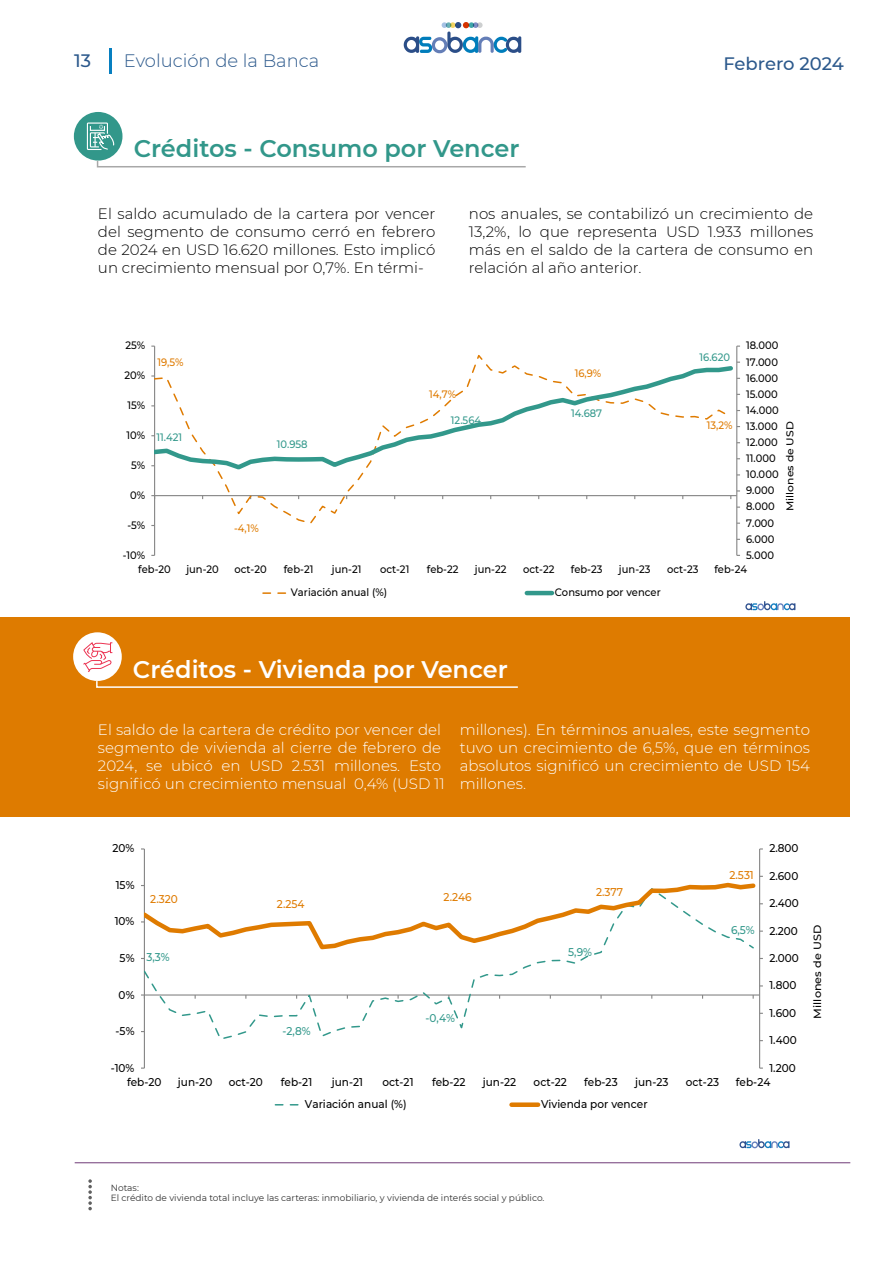
<style>
.page{position:relative;width:893px;height:1263px;background:#fff}
.page>*{position:absolute;margin:0;border:0;box-sizing:border-box;transform-origin:0 0}
.t1{font:600 24px "Montserrat";color:#fff}
.t2{font:600 24px "Montserrat";color:#32978a}
.t3{font:300 18px "Montserrat";color:#2c598c}
.t4{font:500 18px "Montserrat";letter-spacing:-.005em;color:#2c598c}
.t5{font:300 15px/18px "Montserrat";color:#fff}
.t6{font:300 15px/18px "Montserrat";color:#000;text-align:justify}
.t7{font:500 11.25px "Montserrat";letter-spacing:.005em;color:#000;scale:.93 1}
.t8{font:500 11.25px "Montserrat";letter-spacing:.005em;color:#df7b00;scale:.93 1}
.t9{font:500 11.25px "Montserrat";color:#32988b;scale:.93 1}
.t10{font:500 10.8px "Montserrat";letter-spacing:.005em;color:#000;scale:.93 1}
.t11{font:500 10.8px "Montserrat";letter-spacing:.005em;color:#32988b;scale:.93 1}
.t12{font:500 10.8px "Montserrat";letter-spacing:.005em;color:#df7b00;scale:.93 1}
.t13{font:500 10.5px "Montserrat";color:#000;scale:1.07 1}
.t14{font:500 9.9px "Montserrat";color:#000;scale:1.08 1}
.t15{font:9px/10.5px "Montserrat";color:#333}
</style>
<div class="page">
<hr style="left:759px;top:849px;width:1px;height:219px;background:#868686">
<hr style="left:144px;top:849px;width:1px;height:219px;background:#868686">
<hr style="left:144px;top:994px;width:616px;height:1px;background:#868686">
<svg style="left:144px;top:952px;width:611px;height:87px"></svg>
<svg style="left:141px;top:876px;width:622px;height:76px"></svg>
<svg style="left:275px;top:1104px;width:24px;height:1px"></svg>
<div style="left:512px;top:1102px;width:26px;height:5px;background:#df7b00"></div>
<hr style="left:736px;top:346px;width:1px;height:209px;background:#868686">
<hr style="left:154px;top:346px;width:1px;height:209px;background:#868686">
<hr style="left:155px;top:495px;width:582px;height:1px;background:#868686">
<svg style="left:155px;top:353px;width:578px;height:172px"></svg>
<svg style="left:155px;top:363px;width:578px;height:109px"></svg>
<svg style="left:263px;top:592px;width:24px;height:2px"></svg>
<hr style="left:527px;top:591px;width:25px;height:4px;background:#32988b">
<div style="left:0;top:618px;width:849px;height:199px;background:#de7b00"></div>
<div style="left:74px;top:112px;width:48px;height:49px;background:#32978a;border-radius:50%"></div>
<svg style="left:96px;top:159px;width:430px;height:9px"></svg>
<div style="left:73px;top:632px;width:49px;height:49px;background:#fff;border-radius:50%"></div>
<svg style="left:95px;top:679px;width:423px;height:9px"></svg>
<hr style="left:109px;top:48px;width:3px;height:25px;background:#077fc0">
<svg style="left:86px;top:115px;width:29px;height:35px"></svg>
<svg style="left:83px;top:642px;width:30px;height:30px"></svg>
<svg style="left:88px;top:1179px;width:4px;height:31px"></svg>
<hr style="left:75px;top:1162px;width:775px;height:1px;background:#703b78">
<svg style="left:404px;top:22px;width:117px;height:31px"></svg>
<svg style="left:745px;top:601px;width:50px;height:9px"></svg>
<svg style="left:739px;top:1139px;width:50px;height:9px"></svg>
<p class="t4" style="left:74px;top:48px;width:18px">13</p>
<p class="t3" style="left:124px;top:49px;width:197px">Evolución de la Banca</p>
<h1 class="t2" style="left:134px;top:132px;width:387px">Créditos - Consumo por Vencer</h1>
<p class="t4" style="left:723px;top:51px;width:122px">Febrero 2024</p>
<p class="t6" style="left:98px;top:204px;width:339px">El saldo acumulado de la cartera por vencer del segmento de consumo cerró en febrero de 2024 en USD 16.620 millones. Esto implicó un crecimiento mensual por 0,7%. En térmi-</p>
<p class="t6" style="left:469px;top:204px;width:346px">nos anuales, se contabilizó un crecimiento de 13,2%, lo que representa USD 1.933 millones más en el saldo de la cartera de consumo en relación al año anterior.</p>
<p class="t10" style="left:125px;top:338px;width:23px">25%</p>
<p class="t10" style="left:746px;top:338px;width:36px">18.000</p>
<p class="t10" style="left:125px;top:368px;width:24px">20%</p>
<p class="t12" style="left:157px;top:355px;width:30px">19,5%</p>
<p class="t12" style="left:575px;top:366px;width:30px">16,9%</p>
<p class="t11" style="left:699px;top:349px;width:34px">16.620</p>
<p class="t10" style="left:746px;top:354px;width:36px">17.000</p>
<p class="t10" style="left:746px;top:370px;width:36px">16.000</p>
<p class="t12" style="left:429px;top:386px;width:31px">14,7%</p>
<p class="t10" style="left:746px;top:386px;width:36px">15.000</p>
<p class="t10" style="left:127px;top:398px;width:21px">15%</p>
<p class="t10" style="left:127px;top:428px;width:22px">10%</p>
<p class="t10" style="left:131px;top:458px;width:17px">5%</p>
<p class="t10" style="left:130px;top:488px;width:18px">0%</p>
<p class="t11" style="left:156px;top:430px;width:29px">11.421</p>
<p class="t11" style="left:277px;top:437px;width:35px">10.958</p>
<p class="t11" style="left:451px;top:412px;width:34px">12.564</p>
<p class="t11" style="left:571px;top:406px;width:35px">14.687</p>
<p class="t12" style="left:707px;top:418px;width:29px">13,2%</p>
<p class="t10" style="left:746px;top:402px;width:37px">14.000</p>
<p class="t14" style="left:783px;top:511px;width:84px;rotate:-90deg">Millones de USD</p>
<p class="t10" style="left:746px;top:418px;width:36px">13.000</p>
<p class="t10" style="left:746px;top:435px;width:36px">12.000</p>
<p class="t10" style="left:746px;top:451px;width:33px">11.000</p>
<p class="t10" style="left:746px;top:467px;width:37px">10.000</p>
<p class="t10" style="left:746px;top:483px;width:32px">9.000</p>
<p class="t10" style="left:746px;top:499px;width:32px">8.000</p>
<p class="t10" style="left:127px;top:517px;width:21px">-5%</p>
<p class="t12" style="left:234px;top:521px;width:28px">-4,1%</p>
<p class="t10" style="left:746px;top:515px;width:32px">7.000</p>
<p class="t10" style="left:746px;top:531px;width:32px">6.000</p>
<p class="t10" style="left:123px;top:547px;width:26px">-10%</p>
<p class="t10" style="left:746px;top:547px;width:32px">5.000</p>
<p class="t10" style="left:138px;top:561px;width:37px">feb-20</p>
<p class="t10" style="left:186px;top:561px;width:37px">jun-20</p>
<p class="t10" style="left:234px;top:561px;width:36px">oct-20</p>
<p class="t10" style="left:284px;top:561px;width:33px">feb-21</p>
<p class="t10" style="left:332px;top:561px;width:33px">jun-21</p>
<p class="t10" style="left:380px;top:561px;width:33px">oct-21</p>
<p class="t10" style="left:427px;top:561px;width:36px">feb-22</p>
<p class="t10" style="left:475px;top:561px;width:36px">jun-22</p>
<p class="t10" style="left:523px;top:561px;width:35px">oct-22</p>
<p class="t10" style="left:571px;top:561px;width:36px">feb-23</p>
<p class="t10" style="left:619px;top:561px;width:36px">jun-23</p>
<p class="t10" style="left:667px;top:561px;width:35px">oct-23</p>
<p class="t10" style="left:714px;top:561px;width:37px">feb-24</p>
<p class="t10" style="left:291px;top:585px;width:105px">Variación anual (%)</p>
<p class="t10" style="left:555px;top:585px;width:115px">Consumo por vencer</p>
<h1 class="t1" style="left:133px;top:652px;width:376px">Créditos - Vivienda por Vencer</h1>
<p class="t5" style="left:98px;top:720px;width:348px">El saldo de la cartera de crédito por vencer del segmento de vivienda al cierre de febrero de 2024, se ubicó en USD 2.531 millones. Esto significó un crecimiento mensual 0,4% (USD 11</p>
<p class="t5" style="left:460px;top:720px;width:352px;text-align:justify">millones). En términos anuales, este segmento tuvo un crecimiento de 6,5%, que en términos absolutos significó un crecimiento de USD 154 millones.</p>
<p class="t7" style="left:113px;top:840px;width:25px">20%</p>
<p class="t7" style="left:116px;top:877px;width:22px">15%</p>
<p class="t7" style="left:115px;top:913px;width:23px">10%</p>
<p class="t7" style="left:120px;top:950px;width:18px">5%</p>
<p class="t7" style="left:119px;top:987px;width:19px">0%</p>
<p class="t7" style="left:116px;top:1023px;width:22px">-5%</p>
<p class="t7" style="left:111px;top:1060px;width:27px">-10%</p>
<p class="t8" style="left:150px;top:892px;width:31px">2.320</p>
<p class="t9" style="left:146px;top:949px;width:26px">3,3%</p>
<p class="t8" style="left:277px;top:896px;width:31px">2.254</p>
<p class="t9" style="left:283px;top:1023px;width:32px">-2,8%</p>
<p class="t8" style="left:444px;top:889px;width:32px">2.246</p>
<p class="t9" style="left:426px;top:1010px;width:33px">-0,4%</p>
<p class="t8" style="left:596px;top:884px;width:31px">2.377</p>
<p class="t9" style="left:568px;top:944px;width:27px">5,9%</p>
<p class="t8" style="left:729px;top:867px;width:28px">2.531</p>
<p class="t9" style="left:731px;top:922px;width:27px">6,5%</p>
<p class="t7" style="left:769px;top:840px;width:33px">2.800</p>
<p class="t7" style="left:769px;top:868px;width:33px">2.600</p>
<p class="t7" style="left:769px;top:895px;width:33px">2.400</p>
<p class="t7" style="left:769px;top:923px;width:32px">2.200</p>
<p class="t7" style="left:769px;top:950px;width:33px">2.000</p>
<p class="t7" style="left:769px;top:977px;width:31px">1.800</p>
<p class="t7" style="left:769px;top:1005px;width:30px">1.600</p>
<p class="t7" style="left:769px;top:1032px;width:31px">1.400</p>
<p class="t7" style="left:769px;top:1060px;width:30px">1.200</p>
<p class="t7" style="left:127px;top:1074px;width:39px">feb-20</p>
<p class="t7" style="left:178px;top:1074px;width:39px">jun-20</p>
<p class="t7" style="left:229px;top:1074px;width:38px">oct-20</p>
<p class="t7" style="left:281px;top:1074px;width:35px">feb-21</p>
<p class="t7" style="left:332px;top:1074px;width:35px">jun-21</p>
<p class="t7" style="left:383px;top:1074px;width:35px">oct-21</p>
<p class="t7" style="left:432px;top:1074px;width:37px">feb-22</p>
<p class="t7" style="left:483px;top:1074px;width:37px">jun-22</p>
<p class="t7" style="left:534px;top:1074px;width:37px">oct-22</p>
<p class="t7" style="left:584px;top:1074px;width:37px">feb-23</p>
<p class="t7" style="left:635px;top:1074px;width:37px">jun-23</p>
<p class="t7" style="left:686px;top:1074px;width:37px">oct-23</p>
<p class="t7" style="left:736px;top:1074px;width:39px">feb-24</p>
<p class="t7" style="left:305px;top:1096px;width:111px">Variación anual (%)</p>
<p class="t7" style="left:541px;top:1096px;width:116px">Vivienda por vencer</p>
<p class="t13" style="left:810px;top:1018px;width:89px;rotate:-90deg">Millones de USD</p>
<p class="t15" style="left:111px;top:1182px;width:435px">Notas:<br>El crédito de vivienda total incluye las carteras: inmobiliario, y vivienda de interés social y público.</p>
</div>
